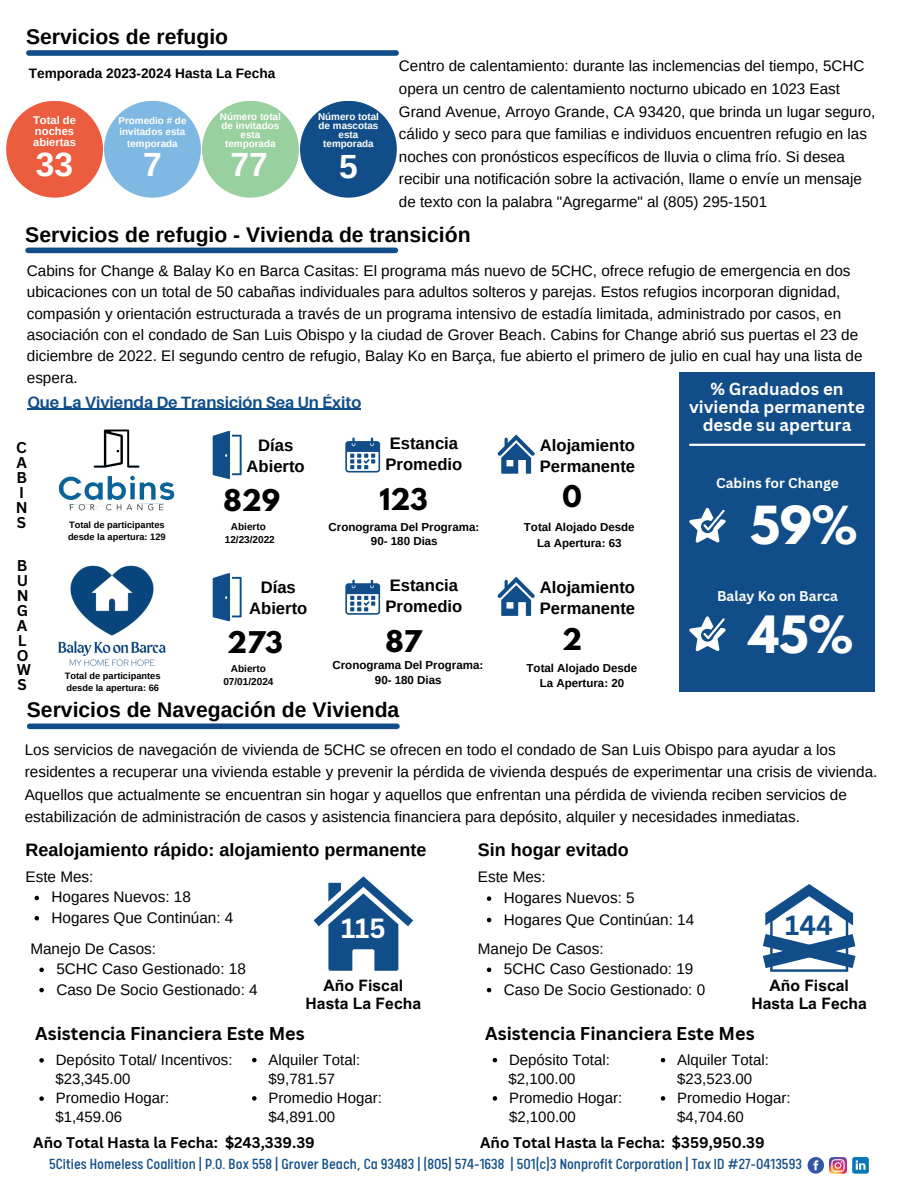
<style>
.page{position:relative;width:918px;height:1188px;background:#fff}
.page>*{position:absolute;margin:0;border:0;box-sizing:border-box;transform-origin:0 0}
.t1{font:700 46.5px "League Spartan";color:#fff}
.t2{font:700 45.6px "League Spartan";color:#fff}
.t3{font:700 33.6px "Arimo";color:#fff}
.t4{font:700 27px "Canva Sans";color:#fff}
.t5{font:700 27px "Canva Sans";color:#114e89}
.t6{font:700 26.55px "League Spartan";color:#000}
.t7{font:700 21.15px "Arimo";color:#000}
.t8{font:700 18px "Arimo";color:#000}
.t9{font:700 18px "Canva Sans";color:#000}
.t10{font:700 16.95px/17.5px "Canva Sans";color:#fff;text-align:center}
.t11{font:700 16.65px/21.3px "Arimo";color:#000}
.t12{font:16.5px "Calps Sans";color:#114e89}
.t13{font:700 16.35px "Aileron";color:#114e89}
.t14{font:700 15.75px/18px "Arial MT Pro";color:#000;text-align:center}
.t15{font:15.3px/21.3px "Arimo";color:#000}
.t16{font:15.15px/22.6px "Arimo";color:#000}
.t17{font:700 15.15px/14.9px "Canva Sans";color:#000}
.t18{font:15px/19.2px "Arimo";color:#000}
.t19{font:700 15px "Canva Sans";color:#000}
.t20{font:700 13.8px "Canva Sans";color:#fff}
.t21{font:700 13.65px "Arimo";color:#000}
.t22{font:700 11.55px/14.4px "Arimo";color:#000;text-align:center}
.t23{font:700 11.25px/11.2px "Arimo";color:#fff}
.t24{font:700 10.05px/13.2px "Arimo";color:#000;text-align:center}
.t25{font:700 9.9px/9px "Arimo";color:#fff;text-align:center}
.t26{font:700 9.3px/12.1px "Arimo";color:#000}
</style>
<div class="page">
<svg style="left:808px;top:1157px;width:16px;height:17px"></svg>
<img style="left:830px;top:1157px;width:16px;height:17px">
<svg style="left:852px;top:1157px;width:17px;height:17px"></svg>
<div style="left:6px;top:101px;width:97px;height:97px;background:#eb5d3e;border-radius:50%"></div>
<div style="left:104px;top:101px;width:97px;height:97px;background:#7fb8e3;border-radius:50%"></div>
<div style="left:202px;top:101px;width:97px;height:97px;background:#99d09f;border-radius:50%"></div>
<div style="left:29px;top:50px;width:367px;height:6px;background:#114e89"></div>
<div style="left:28px;top:248px;width:367px;height:5px;background:#114e89"></div>
<svg style="left:218px;top:431px;width:24px;height:48px"></svg>
<svg style="left:345px;top:438px;width:35px;height:34px"></svg>
<svg style="left:497px;top:434px;width:38px;height:40px"></svg>
<div style="left:30px;top:724px;width:367px;height:5px;background:#114e89"></div>
<svg style="left:763px;top:884px;width:92px;height:88px"></svg>
<svg style="left:35px;top:896px;width:4px;height:4px"></svg>
<svg style="left:35px;top:916px;width:4px;height:4px"></svg>
<svg style="left:487px;top:896px;width:4px;height:5px"></svg>
<svg style="left:487px;top:918px;width:4px;height:4px"></svg>
<svg style="left:39px;top:1058px;width:5px;height:5px"></svg>
<svg style="left:39px;top:1096px;width:5px;height:5px"></svg>
<svg style="left:252px;top:1058px;width:5px;height:4px"></svg>
<svg style="left:252px;top:1096px;width:5px;height:5px"></svg>
<svg style="left:493px;top:1058px;width:4px;height:4px"></svg>
<svg style="left:493px;top:1096px;width:4px;height:5px"></svg>
<svg style="left:661px;top:1058px;width:4px;height:4px"></svg>
<svg style="left:661px;top:1096px;width:4px;height:5px"></svg>
<svg style="left:314px;top:876px;width:99px;height:95px"></svg>
<svg style="left:39px;top:968px;width:5px;height:4px"></svg>
<svg style="left:39px;top:988px;width:5px;height:4px"></svg>
<svg style="left:487px;top:968px;width:4px;height:4px"></svg>
<svg style="left:487px;top:988px;width:4px;height:4px"></svg>
<svg style="left:497px;top:577px;width:38px;height:39px"></svg>
<svg style="left:345px;top:580px;width:35px;height:35px"></svg>
<hr style="left:27px;top:409px;width:334px;height:1px;background:#114e89">
<svg style="left:213px;top:573px;width:29px;height:48px"></svg>
<div style="left:679px;top:372px;width:196px;height:319px;background:#114e89"></div>
<svg style="left:689px;top:616px;width:37px;height:35px"></svg>
<hr style="left:689px;top:444px;width:176px;height:2px;background:#fff">
<svg style="left:689px;top:508px;width:37px;height:35px"></svg>
<img style="left:27px;top:408px;width:191px;height:103px">
<img style="left:58px;top:565px;width:108px;height:101px">
<div style="left:300px;top:101px;width:97px;height:97px;background:#114e89;border-radius:50%"></div>
<h3 class="t7" style="left:26px;top:23px;width:204px">Servicios de refugio</h3>
<p class="t21" style="left:29px;top:64px;width:248px">Temporada 2023-2024 Hasta La Fecha</p>
<p class="t23" style="left:33px;top:115px;width:44px">Total de noches abiertas</p>
<h3 class="t3" style="left:36px;top:141px;width:39px">33</h3>
<p class="t25" style="left:118px;top:115px;width:70px;line-height:11.6px">Promedio # de invitados esta temporada</p>
<h3 class="t3" style="left:143px;top:141px;width:20px">7</h3>
<p class="t25" style="left:220px;top:112px;width:62px">Número total de invitados esta temporada</p>
<h3 class="t3" style="left:230px;top:141px;width:39px">77</h3>
<p class="t25" style="left:318px;top:112px;width:62px">Número total de mascotas esta temporada</p>
<h3 class="t3" style="left:339px;top:143px;width:20px">5</h3>
<p class="t16" style="left:399px;top:55px;width:478px">Centro de calentamiento: durante las inclemencias del tiempo, 5CHC opera un centro de calentamiento nocturno ubicado en 1023 East Grand Avenue, Arroyo Grande, CA 93420, que brinda un lugar seguro, cálido y seco para que familias e individuos encuentren refugio en las noches con pronósticos específicos de lluvia o clima frío. Si desea recibir una notificación sobre la activación, llame o envíe un mensaje de texto con la palabra "Agregarme" al (805) 295-1501</p>
<h3 class="t7" style="left:25px;top:220px;width:447px">Servicios de refugio - Vivienda de transición</h3>
<p class="t15" style="left:27px;top:260px;width:837px">Cabins for Change &amp; Balay Ko en Barca Casitas: El programa más nuevo de 5CHC, ofrece refugio de emergencia en dos ubicaciones con un total de 50 cabañas individuales para adultos solteros y parejas. Estos refugios incorporan dignidad, compasión y orientación estructurada a través de un programa intensivo de estadía limitada, administrado por casos, en asociación con el condado de San Luis Obispo y la ciudad de Grover Beach. Cabins for Change abrió sus puertas el 23 de diciembre de 2022. El segundo centro de refugio, Balay Ko en Barça, fue abierto el primero de julio en cual hay una lista de espera.</p>
<p class="t10" style="left:689px;top:381px;width:177px">% Graduados en vivienda permanente desde su apertura</p>
<p class="t13" style="left:27px;top:393px;width:335px">Que La Vivienda De Transición Sea Un Éxito</p>
<p class="t17" style="left:16px;top:441px;width:13px">C<br>A<br>B<br>I<br>N<br>S</p>
<p class="t17" style="left:17px;top:559px;width:16px">B<br>U<br>N<br>G<br>A<br>L<br>O<br>W<br>S</p>
<p class="t26" style="left:68px;top:519px;width:99px">Total de participantes desde la apertura: 129</p>
<p class="t26" style="left:65px;top:670px;width:97px">Total de participantes desde la apertura: 66</p>
<p class="t11" style="left:247px;top:434px;width:60px;text-align:center">Días<br>Abierto</p>
<h3 class="t6" style="left:224px;top:480px;width:58px">829</h3>
<p class="t24" style="left:225px;top:520px;width:52px">Abierto<br>12/23/2022</p>
<p class="t11" style="left:249px;top:577px;width:60px;text-align:center">Días<br>Abierto</p>
<h3 class="t6" style="left:227px;top:622px;width:57px">273</h3>
<p class="t24" style="left:223px;top:662px;width:52px">Abierto<br>07/01/2024</p>
<p class="t11" style="left:386px;top:433px;width:78px">Estancia<br>Promedio</p>
<h3 class="t6" style="left:379px;top:478px;width:50px">123</h3>
<p class="t22" style="left:329px;top:520px;width:152px">Cronograma Del Programa:<br>90- 180 Dias</p>
<p class="t11" style="left:386px;top:575px;width:78px">Estancia<br>Promedio</p>
<h3 class="t6" style="left:385px;top:621px;width:38px">87</h3>
<p class="t22" style="left:332px;top:658px;width:152px">Cronograma Del Programa:<br>90- 180 Dias</p>
<p class="t11" style="left:540px;top:434px;width:97px">Alojamiento<br>Permanente</p>
<h3 class="t6" style="left:562px;top:476px;width:21px">0</h3>
<p class="t22" style="left:524px;top:520px;width:112px;line-height:15.1px">Total Alojado Desde<br>La Apertura: 63</p>
<p class="t11" style="left:540px;top:577px;width:97px">Alojamiento<br>Permanente</p>
<h3 class="t6" style="left:562px;top:618px;width:21px">2</h3>
<p class="t22" style="left:527px;top:660px;width:112px;line-height:15.1px">Total Alojado Desde<br>La Apertura: 20</p>
<p class="t20" style="left:716px;top:475px;width:124px">Cabins for Change</p>
<h1 class="t1" style="left:750px;top:488px;width:109px">59%</h1>
<p class="t20" style="left:717px;top:588px;width:122px">Balay Ko on Barca</p>
<h2 class="t2" style="left:749px;top:599px;width:106px">45%</h2>
<h3 class="t7" style="left:27px;top:696px;width:374px">Servicios de Navegación de Vivienda</h3>
<p class="t15" style="left:25px;top:739px;width:854px;line-height:22.5px">Los servicios de navegación de vivienda de 5CHC se ofrecen en todo el condado de San Luis Obispo para ayudar a los residentes a recuperar una vivienda estable y prevenir la pérdida de vivienda después de experimentar una crisis de vivienda.<br>Aquellos que actualmente se encuentran sin hogar y aquellos que enfrentan una pérdida de vivienda reciben servicios de estabilización de administración de casos y asistencia financiera para depósito, alquiler y necesidades inmediatas.</p>
<p class="t8" style="left:26px;top:838px;width:403px">Realojamiento rápido: alojamiento permanente</p>
<p class="t8" style="left:478px;top:837px;width:153px">Sin hogar evitado</p>
<p class="t15" style="left:52px;top:867px;width:183px;line-height:20.2px;text-indent:-26px">Este Mes:<br>Hogares Nuevos: 18<br>Hogares Que Continúan: 4</p>
<p class="t15" style="left:504px;top:866px;width:192px;text-indent:-26px">Este Mes:<br>Hogares Nuevos: 5<br>Hogares Que Continúan: 14</p>
<h3 class="t4" style="left:341px;top:912px;width:46px">115</h3>
<h3 class="t5" style="left:785px;top:909px;width:49px">144</h3>
<p class="t15" style="left:56px;top:939px;width:203px;line-height:20.2px;text-indent:-26px">Manejo De Casos:<br>5CHC Caso Gestionado: 18<br>Caso De Socio Gestionado: 4</p>
<p class="t15" style="left:504px;top:939px;width:203px;line-height:20.2px;text-indent:-26px">Manejo De Casos:<br>5CHC Caso Gestionado: 19<br>Caso De Socio Gestionado: 0</p>
<p class="t14" style="left:306px;top:977px;width:117px">Año Fiscal<br>Hasta La Fecha</p>
<p class="t14" style="left:751px;top:977px;width:117px">Año Fiscal<br>Hasta La Fecha</p>
<p class="t9" style="left:35px;top:1023px;width:271px">Asistencia Financiera Este Mes</p>
<p class="t18" style="left:269px;top:1050px;width:115px">Alquiler Total: $9,781.57<br>Promedio Hogar: $4,891.00</p>
<p class="t18" style="left:509px;top:1050px;width:115px">Depósito Total: $2,100.00<br>Promedio Hogar: $2,100.00</p>
<p class="t9" style="left:485px;top:1023px;width:271px">Asistencia Financiera Este Mes</p>
<p class="t18" style="left:677px;top:1050px;width:115px">Alquiler Total: $23,523.00<br>Promedio Hogar: $4,704.60</p>
<p class="t18" style="left:55px;top:1050px;width:179px">Depósito Total/ Incentivos: $23,345.00<br>Promedio Hogar: $1,459.06</p>
<p class="t19" style="left:33px;top:1133px;width:283px">Año Total Hasta la Fecha: $243,339.39</p>
<p class="t19" style="left:480px;top:1133px;width:286px">Año Total Hasta la Fecha: $359,950.39</p>
<p class="t12" style="left:49px;top:1151px;width:754px">5Cities Homeless Coalition | P.O. Box 558 | Grover Beach, Ca 93483 | (805) 574-1638 | 501(c)3 Nonprofit Corporation | Tax ID #27-0413593</p>
</div>
